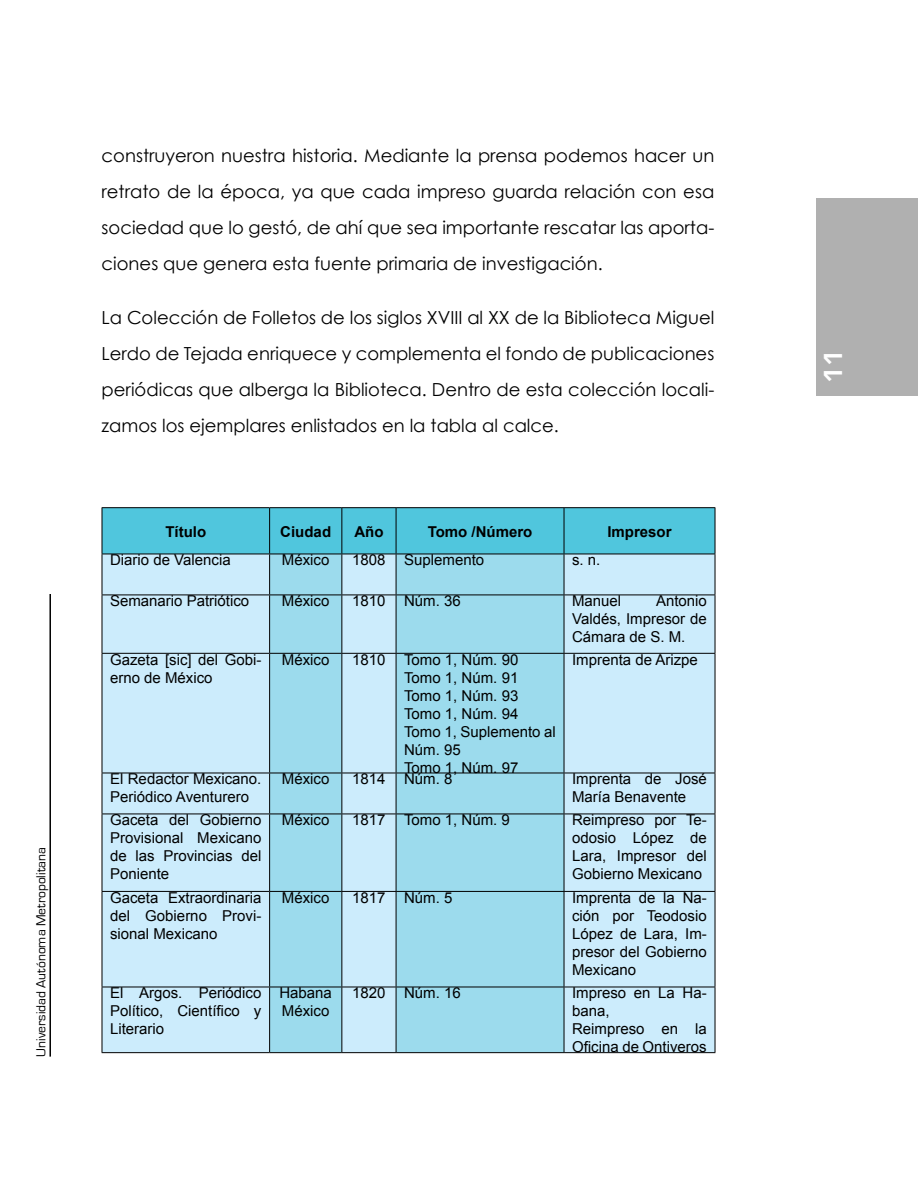
<style>
.page{position:relative;width:918px;height:1188px;background:#fff}
.page>*{position:absolute;margin:0;border:0;box-sizing:border-box;transform-origin:0 0}
.t1{font:700 27px "Eurostile";color:#fff}
.t2{font:18px/36px "Century Gothic";color:#000;text-align:justify}
.t3{font:15px/18px "Arial";color:#000;text-align:justify}
.t4{font:700 15px "Arial";color:#000}
.t5{font:13.5px "Eurostile";color:#000}
</style>
<div class="page">
<div style="left:817px;top:199px;width:101px;height:197px;background:#b0b0b0"></div>
<div style="left:103px;top:508px;width:612px;height:46px;background:#50c6dd"></div>
<div style="left:103px;top:555px;width:612px;height:497px;background:#ccecfc"></div>
<svg style="left:270px;top:555px;width:294px;height:497px;background:#a3dbed"></svg>
<hr style="left:102px;top:507px;width:168px;height:1px;background:#000">
<hr style="left:270px;top:507px;width:72px;height:1px;background:#000">
<hr style="left:342px;top:507px;width:54px;height:1px;background:#000">
<hr style="left:396px;top:507px;width:168px;height:1px;background:#000">
<hr style="left:564px;top:507px;width:151px;height:1px;background:#000">
<hr style="left:102px;top:554px;width:168px;height:1px;background:#000">
<hr style="left:270px;top:554px;width:72px;height:1px;background:#000">
<hr style="left:342px;top:554px;width:54px;height:1px;background:#000">
<hr style="left:396px;top:554px;width:168px;height:1px;background:#000">
<hr style="left:564px;top:554px;width:151px;height:1px;background:#000">
<hr style="left:102px;top:595px;width:168px;height:1px;background:#000">
<hr style="left:270px;top:595px;width:72px;height:1px;background:#000">
<hr style="left:342px;top:595px;width:54px;height:1px;background:#000">
<hr style="left:396px;top:595px;width:168px;height:1px;background:#000">
<hr style="left:564px;top:595px;width:151px;height:1px;background:#000">
<hr style="left:102px;top:653px;width:168px;height:1px;background:#000">
<hr style="left:270px;top:653px;width:72px;height:1px;background:#000">
<hr style="left:342px;top:653px;width:54px;height:1px;background:#000">
<hr style="left:396px;top:653px;width:168px;height:1px;background:#000">
<hr style="left:564px;top:653px;width:151px;height:1px;background:#000">
<hr style="left:102px;top:773px;width:168px;height:1px;background:#000">
<hr style="left:270px;top:773px;width:72px;height:1px;background:#000">
<hr style="left:342px;top:773px;width:54px;height:1px;background:#000">
<hr style="left:396px;top:773px;width:168px;height:1px;background:#000">
<hr style="left:564px;top:773px;width:151px;height:1px;background:#000">
<hr style="left:102px;top:814px;width:168px;height:1px;background:#000">
<hr style="left:270px;top:814px;width:72px;height:1px;background:#000">
<hr style="left:342px;top:814px;width:54px;height:1px;background:#000">
<hr style="left:396px;top:814px;width:168px;height:1px;background:#000">
<hr style="left:564px;top:814px;width:151px;height:1px;background:#000">
<hr style="left:102px;top:891px;width:168px;height:1px;background:#000">
<hr style="left:270px;top:891px;width:72px;height:1px;background:#000">
<hr style="left:342px;top:891px;width:54px;height:1px;background:#000">
<hr style="left:396px;top:891px;width:168px;height:1px;background:#000">
<hr style="left:564px;top:891px;width:151px;height:1px;background:#000">
<hr style="left:102px;top:987px;width:168px;height:1px;background:#000">
<hr style="left:270px;top:987px;width:72px;height:1px;background:#000">
<hr style="left:342px;top:987px;width:54px;height:1px;background:#000">
<hr style="left:396px;top:987px;width:168px;height:1px;background:#000">
<hr style="left:564px;top:987px;width:151px;height:1px;background:#000">
<hr style="left:102px;top:1052px;width:168px;height:1px;background:#000">
<hr style="left:270px;top:1052px;width:72px;height:1px;background:#000">
<hr style="left:342px;top:1052px;width:54px;height:1px;background:#000">
<hr style="left:396px;top:1052px;width:168px;height:1px;background:#000">
<hr style="left:564px;top:1052px;width:151px;height:1px;background:#000">
<hr style="left:102px;top:508px;width:1px;height:46px;background:#000">
<hr style="left:102px;top:554px;width:1px;height:41px;background:#000">
<hr style="left:102px;top:595px;width:1px;height:58px;background:#000">
<hr style="left:102px;top:654px;width:1px;height:119px;background:#000">
<hr style="left:102px;top:773px;width:1px;height:41px;background:#000">
<hr style="left:102px;top:814px;width:1px;height:77px;background:#000">
<hr style="left:102px;top:892px;width:1px;height:95px;background:#000">
<hr style="left:102px;top:987px;width:1px;height:65px;background:#000">
<hr style="left:269px;top:508px;width:1px;height:46px;background:#000">
<hr style="left:341px;top:508px;width:1px;height:46px;background:#000">
<hr style="left:396px;top:508px;width:1px;height:46px;background:#000">
<hr style="left:564px;top:508px;width:1px;height:46px;background:#000">
<hr style="left:715px;top:508px;width:1px;height:46px;background:#000">
<hr style="left:269px;top:554px;width:1px;height:41px;background:#000">
<hr style="left:341px;top:554px;width:1px;height:41px;background:#000">
<hr style="left:396px;top:554px;width:1px;height:41px;background:#000">
<hr style="left:564px;top:554px;width:1px;height:41px;background:#000">
<hr style="left:715px;top:554px;width:1px;height:41px;background:#000">
<hr style="left:269px;top:595px;width:1px;height:58px;background:#000">
<hr style="left:341px;top:595px;width:1px;height:58px;background:#000">
<hr style="left:396px;top:595px;width:1px;height:58px;background:#000">
<hr style="left:564px;top:595px;width:1px;height:58px;background:#000">
<hr style="left:715px;top:595px;width:1px;height:58px;background:#000">
<hr style="left:269px;top:654px;width:1px;height:119px;background:#000">
<hr style="left:341px;top:654px;width:1px;height:119px;background:#000">
<hr style="left:396px;top:654px;width:1px;height:119px;background:#000">
<hr style="left:564px;top:654px;width:1px;height:119px;background:#000">
<hr style="left:715px;top:654px;width:1px;height:119px;background:#000">
<hr style="left:269px;top:773px;width:1px;height:41px;background:#000">
<hr style="left:341px;top:773px;width:1px;height:41px;background:#000">
<hr style="left:396px;top:773px;width:1px;height:41px;background:#000">
<hr style="left:564px;top:773px;width:1px;height:41px;background:#000">
<hr style="left:715px;top:773px;width:1px;height:41px;background:#000">
<hr style="left:269px;top:814px;width:1px;height:77px;background:#000">
<hr style="left:341px;top:814px;width:1px;height:77px;background:#000">
<hr style="left:396px;top:814px;width:1px;height:77px;background:#000">
<hr style="left:564px;top:814px;width:1px;height:77px;background:#000">
<hr style="left:715px;top:814px;width:1px;height:77px;background:#000">
<hr style="left:269px;top:892px;width:1px;height:95px;background:#000">
<hr style="left:341px;top:892px;width:1px;height:95px;background:#000">
<hr style="left:396px;top:892px;width:1px;height:95px;background:#000">
<hr style="left:564px;top:892px;width:1px;height:95px;background:#000">
<hr style="left:715px;top:892px;width:1px;height:95px;background:#000">
<hr style="left:269px;top:987px;width:1px;height:65px;background:#000">
<hr style="left:341px;top:987px;width:1px;height:65px;background:#000">
<hr style="left:396px;top:987px;width:1px;height:65px;background:#000">
<hr style="left:564px;top:987px;width:1px;height:65px;background:#000">
<hr style="left:715px;top:987px;width:1px;height:65px;background:#000">
<hr style="left:49px;top:594px;width:2px;height:463px;background:#000">
<p class="t5" style="left:34px;top:1057px;width:211px;rotate:-90deg">Universidad Autónoma Metropolitana</p>
<p class="t2" style="left:102px;top:137px;width:614px">construyeron nuestra historia. Mediante la prensa podemos hacer un retrato de la época, ya que cada impreso guarda relación con esa sociedad que lo gestó, de ahí que sea importante rescatar las aporta&shy;ciones que genera esta fuente primaria de investigación.</p>
<p class="t2" style="left:102px;top:299px;width:614px">La Colección de Folletos de los siglos XVIII al XX de la Biblioteca Miguel Lerdo de Tejada enriquece y complementa el fondo de publicaciones periódicas que alberga la Biblioteca. Dentro de esta colección locali&shy;zamos los ejemplares enlistados en la tabla al calce.</p>
<p class="t4" style="left:165px;top:522px;width:42px">Título</p>
<p class="t4" style="left:280px;top:522px;width:52px">Ciudad</p>
<p class="t4" style="left:354px;top:522px;width:31px">Año</p>
<p class="t4" style="left:428px;top:522px;width:106px">Tomo /Número</p>
<p class="t4" style="left:607px;top:522px;width:66px">Impresor</p>
<p class="t3" style="left:110px;top:551px;width:122px">Diario de Valencia</p>
<p class="t3" style="left:282px;top:551px;width:49px">México</p>
<p class="t3" style="left:352px;top:551px;width:133px">1808 Suplemento</p>
<p class="t3" style="left:572px;top:551px;width:30px">s. n.</p>
<p class="t3" style="left:110px;top:592px;width:141px">Semanario Patriótico</p>
<p class="t3" style="left:282px;top:592px;width:49px">México</p>
<p class="t3" style="left:352px;top:592px;width:110px">1810 Núm. 36</p>
<p class="t3" style="left:572px;top:592px;width:51px">Manuel</p>
<p class="t3" style="left:572px;top:592px;width:136px;text-indent:84px">Antonio Valdés, Impresor de Cámara de S. M.</p>
<p class="t3" style="left:110px;top:651px;width:153px">Gazeta [sic] del Gobi&shy;erno de México</p>
<p class="t3" style="left:282px;top:651px;width:49px">México</p>
<p class="t3" style="left:404px;top:651px;width:153px;text-align:left;text-indent:-52px">1810 Tomo 1, Núm. 90<br>Tomo 1, Núm. 91<br>Tomo 1, Núm. 93<br>Tomo 1, Núm. 94<br>Tomo 1, Suplemento al<br>Núm. 95<br>Tomo 1, Núm. 97</p>
<p class="t3" style="left:572px;top:651px;width:127px">Imprenta de Arizpe</p>
<p class="t3" style="left:110px;top:770px;width:153px">El Redactor Mexicano.<br>Periódico Aventurero</p>
<p class="t3" style="left:282px;top:770px;width:49px">México</p>
<p class="t3" style="left:352px;top:770px;width:102px">1814 Núm. 8</p>
<p class="t3" style="left:572px;top:770px;width:136px">Imprenta de José<br>María Benavente</p>
<p class="t3" style="left:110px;top:811px;width:153px">Gaceta del Gobierno Provisional Mexicano de las Provincias del Poniente</p>
<p class="t3" style="left:282px;top:811px;width:49px">México</p>
<p class="t3" style="left:352px;top:811px;width:159px">1817 Tomo 1, Núm. 9</p>
<p class="t3" style="left:572px;top:811px;width:136px">Reimpreso por Te&shy;odosio López de Lara, Impresor del Gobierno Mexicano</p>
<p class="t3" style="left:110px;top:889px;width:153px">Gaceta Extraordinaria del Gobierno Provi&shy;sional Mexicano</p>
<p class="t3" style="left:282px;top:889px;width:49px">México</p>
<p class="t3" style="left:352px;top:889px;width:102px">1817 Núm. 5</p>
<p class="t3" style="left:572px;top:889px;width:136px">Imprenta de la Na&shy;ción por Teodosio López de Lara, Im&shy;presor del Gobierno Mexicano</p>
<p class="t3" style="left:110px;top:984px;width:153px">El Argos. Periódico Político, Científico y Literario</p>
<p class="t3" style="left:279px;top:984px;width:54px">Habana<br>México</p>
<p class="t3" style="left:352px;top:984px;width:110px">1820 Núm. 16</p>
<p class="t3" style="left:572px;top:984px;width:136px;text-align:left">Impreso en La Ha&shy;bana,<br>Reimpreso en la<br>Oficina de Ontiveros</p>
<h1 class="t1" style="left:818px;top:383px;width:35px;rotate:-90deg">11</h1>
</div>
